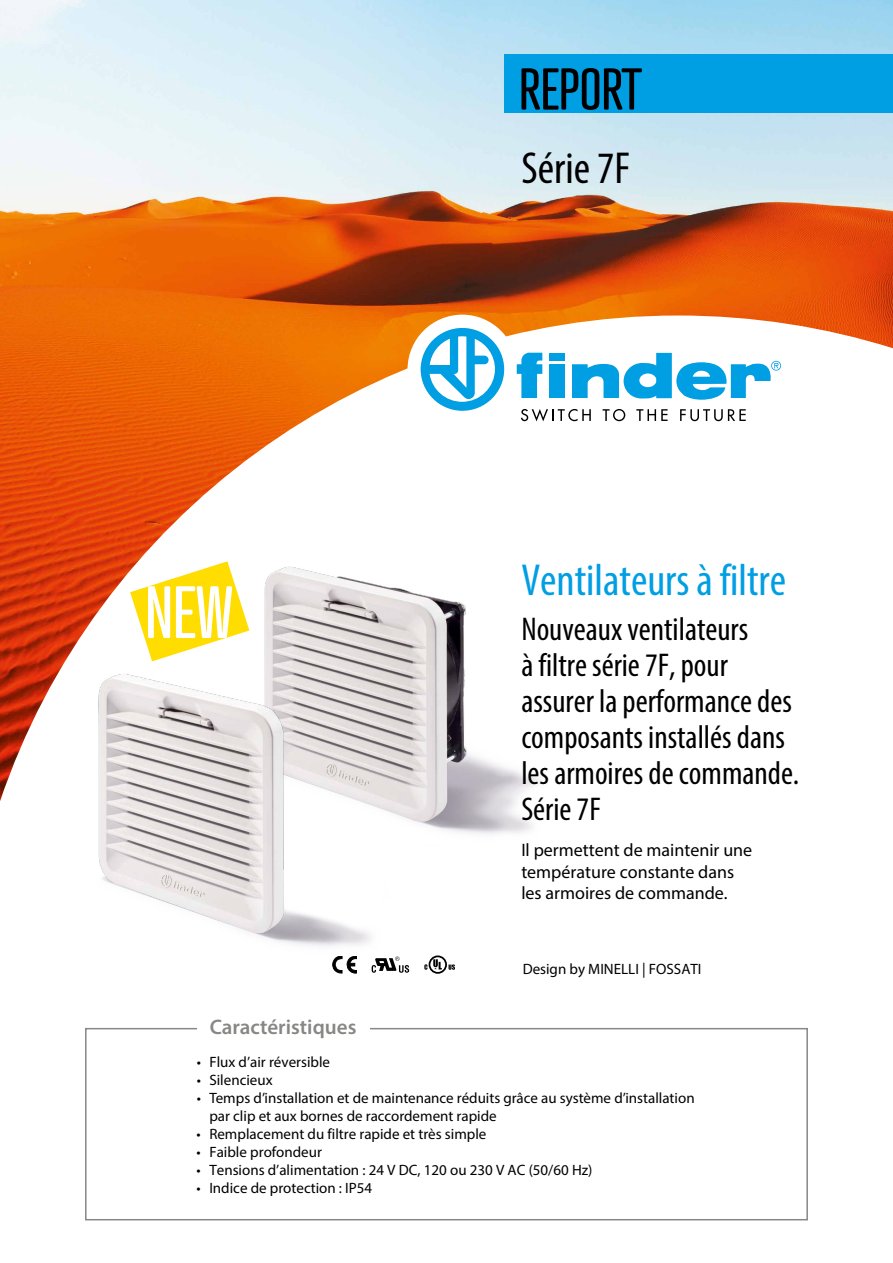
<style>
.page{position:relative;width:893px;height:1263px;background:#fff}
.page>*{position:absolute;margin:0;border:0;box-sizing:border-box;transform-origin:0 0}
.t1{font:57px "Atrament Std";color:#000}
.t2{font:condensed 45px "Myriad Pro";color:#009ee3}
.t3{font:condensed 45px "Myriad Pro";color:#000}
.t4{font:condensed 33px/36px "Myriad Pro";color:#000}
.t5{font:600 21px "Myriad Pro";color:#878786}
.t6{font:18px/21.6px "Myriad Pro";color:#000}
.t7{font:15px/18px "Myriad Pro";color:#000}
</style>
<div class="page">
<img style="left:0;top:0;width:893px;height:801px">
<div style="left:408px;top:315px;width:109px;height:109px;background:#fff;border-radius:50%"></div>
<svg style="left:421px;top:328px;width:83px;height:83px"></svg>
<svg style="left:572px;top:353px;width:209px;height:47px"></svg>
<svg style="left:517px;top:353px;width:25px;height:45px"></svg>
<div style="left:549px;top:364px;width:15px;height:34px;background:#009ee3"></div>
<div style="left:549px;top:353px;width:15px;height:7px;background:#009ee3"></div>
<svg style="left:521px;top:409px;width:70px;height:12px"></svg>
<svg style="left:603px;top:409px;width:22px;height:12px"></svg>
<svg style="left:636px;top:409px;width:32px;height:12px"></svg>
<svg style="left:680px;top:409px;width:66px;height:12px"></svg>
<div style="left:504px;top:54px;width:389px;height:58px;background:#009ee3"></div>
<div style="left:85px;top:1028px;width:723px;height:192px;border:2px solid #878786"></div>
<img style="left:249px;top:557px;width:312px;height:277px">
<svg style="left:129px;top:560px;width:121px;height:102px"></svg>
<div style="left:197px;top:1019px;width:172px;height:15px;background:#fff"></div>
<img style="left:86px;top:668px;width:317px;height:289px">
<svg style="left:333px;top:956px;width:23px;height:17px"></svg>
<svg style="left:372px;top:956px;width:37px;height:17px"></svg>
<svg style="left:448px;top:964px;width:7px;height:6px"></svg>
<div style="left:429px;top:955px;width:18px;height:19px;border:2px solid #000;border-radius:50%"></div>
<svg style="left:424px;top:964px;width:3px;height:6px"></svg>
<svg style="left:433px;top:959px;width:9px;height:10px"></svg>
<h1 class="t1" style="left:519px;top:53px;width:124px">REPORT</h1>
<h2 class="t3" style="left:521px;top:140px;width:110px">Série 7F</h2>
<h2 class="t2" style="left:521px;top:553px;width:266px">Ventilateurs à filtre</h2>
<h3 class="t4" style="left:521px;top:611px;width:280px">Nouveaux ventilateurs<br>à filtre série 7F, pour assurer la performance des composants installés dans les armoires de commande.<br>Série 7F</h3>
<p class="t6" style="left:521px;top:839px;width:232px">Il permettent de maintenir une température constante dans les armoires de commande.</p>
<p class="t7" style="left:523px;top:959px;width:180px">Design by MINELLI | FOSSATI</p>
<h3 class="t5" style="left:210px;top:1014px;width:148px">Caractéristiques</h3>
<p class="t7" style="left:197px;top:1052px;width:135px">• Flux d’air réversible</p>
<p class="t7" style="left:197px;top:1070px;width:77px">• Silencieux</p>
<p class="t7" style="left:209px;top:1088px;width:487px;text-indent:-13px">• Temps d’installation et de maintenance réduits grâce au système d’installation par clip et aux bornes de raccordement rapide</p>
<p class="t7" style="left:197px;top:1124px;width:291px">• Remplacement du filtre rapide et très simple</p>
<p class="t7" style="left:197px;top:1142px;width:127px">• Faible profondeur</p>
<p class="t7" style="left:197px;top:1160px;width:397px">• Tensions d’alimentation : 24 V DC, 120 ou 230 V AC (50/60 Hz)</p>
<p class="t7" style="left:197px;top:1178px;width:177px">• Indice de protection : IP54</p>
</div>
